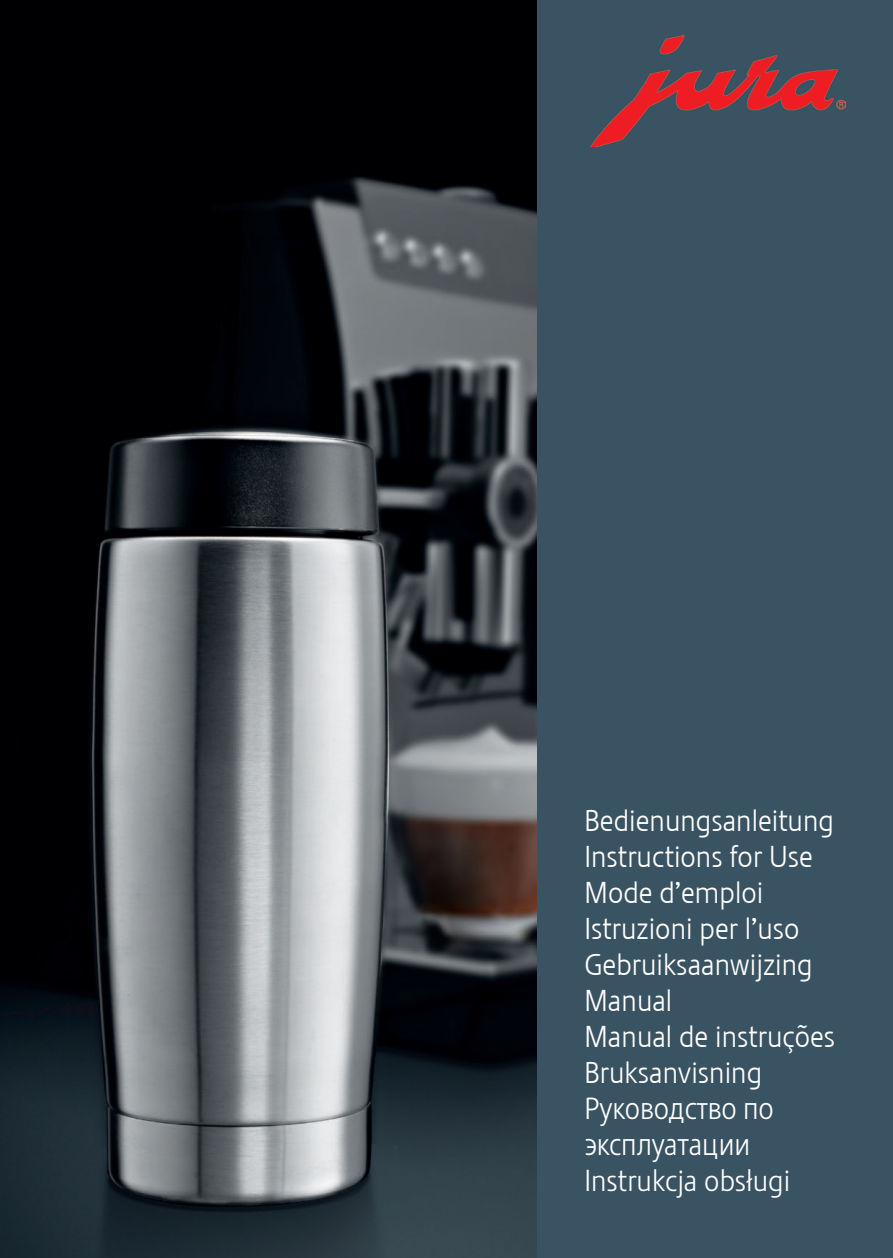
<style>
.page{position:relative;width:893px;height:1258px;background:#fff}
.page>*{position:absolute;margin:0;border:0;box-sizing:border-box;transform-origin:0 0}
.t1{font:30px/36px "Stalemate LF Light";color:#fff}
.t2{font:300 30px/36px "Stalemate LF Cyr";letter-spacing:-.01em;color:#fff}
.t3{font:30px "Stalemate Pro 2 J Light";color:#fff}
</style>
<div class="page">
<div style="left:536px;top:0;width:357px;height:1257px;background:#3a5362"></div>
<img style="left:590px;top:35px;width:255px;height:112px">
<img style="left:0;top:0;width:536px;height:1257px">
<p class="t1" style="left:584px;top:802px;width:252px">Bedienungsanleitung<br>Instructions for Use<br>Mode d’emploi<br>Istruzioni per l’uso<br>Gebruiksaanwijzing<br>Manual<br>Manual de instruções<br>Bruksanvisning</p>
<p class="t2" style="left:584px;top:1090px;width:191px">Руководство по эксплуатации</p>
<p class="t3" style="left:584px;top:1163px;width:207px">Instrukcja obsługi</p>
</div>
